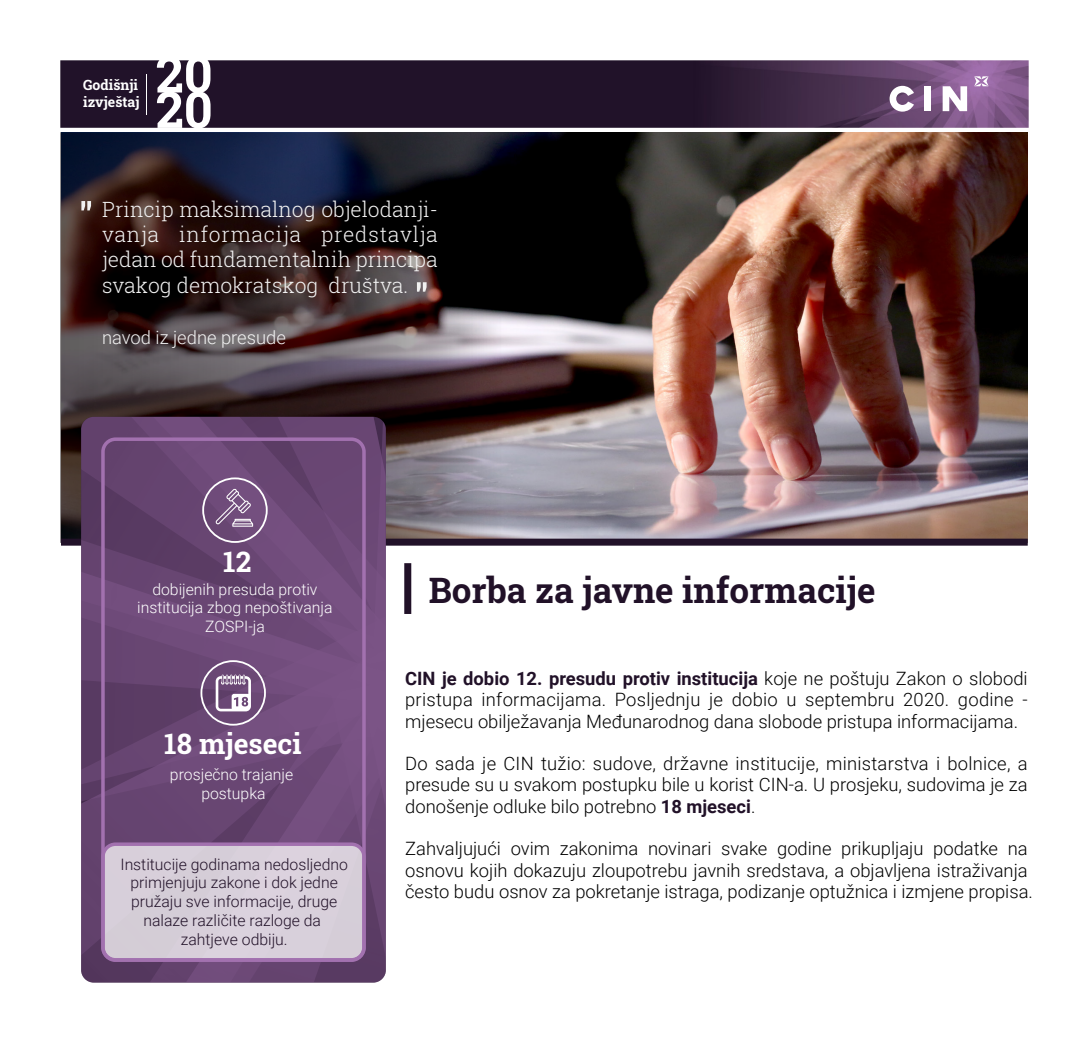
<style>
.page{position:relative;width:1092px;height:1043px;background:#fff}
.page>*{position:absolute;margin:0;border:0;box-sizing:border-box;transform-origin:0 0}
.t1{font:700 35px "Roboto Slab";color:#211128}
.t2{font:700 28.18px "Roboto Slab";color:#fff}
.t3{font:300 21px/25.2px "Roboto Slab";color:#f1f1f1;text-align:justify}
.t4{font:300 18.38px/21.2px "Roboto";color:#000;text-align:justify}
.t5{font:300 18.38px "Roboto";color:#f1f1f1}
.t6{font:300 15.75px/18.9px "Roboto";color:#211128;text-align:center}
.t7{font:300 15.75px/18.9px "Roboto";color:#fff;text-align:center}
.t8{font:700 14px/16.8px "Roboto Slab";color:#fff}
.s1{font-weight:700;color:#211128}
</style>
<div class="page">
<img style="left:503px;top:132px;width:524px;height:406px">
<img style="left:61px;top:132px;width:442px;height:406px">
<div style="left:61px;top:538px;width:966px;height:7px;background:#211128"></div>
<div style="left:404px;top:563px;width:7px;height:50px;background:#211128"></div>
<svg style="left:81px;top:968px;width:250px;height:14px;background:#62426c"></svg>
<svg style="left:81px;top:416px;width:250px;height:552px;background:#694773"></svg>
<svg style="left:331px;top:416px;width:55px;height:566px;background:#6f4b7a"></svg>
<div style="left:103px;top:843px;width:261px;height:116px;background:#d8d0db;border-radius:13px"></div>
<div style="left:101px;top:437px;width:264px;height:524px;border:4px solid #a271af;border-radius:13px"></div>
<div style="left:101px;top:842px;width:264px;height:119px;border:4px solid #a271af;border-radius:13px"></div>
<svg style="left:81px;top:201px;width:10px;height:9px"></svg>
<svg style="left:417px;top:282px;width:9px;height:9px"></svg>
<img style="left:61px;top:61px;width:966px;height:66px">
<svg style="left:889px;top:86px;width:24px;height:26px"></svg>
<div style="left:924px;top:86px;width:6px;height:25px;background:#fff"></div>
<svg style="left:942px;top:86px;width:24px;height:25px"></svg>
<svg style="left:973px;top:76px;width:15px;height:10px"></svg>
<hr style="left:146px;top:74px;width:1px;height:41px;background:#fff">
<svg style="left:157px;top:60px;width:53px;height:68px"></svg>
<div style="left:200px;top:660px;width:66px;height:65px;border:2px solid #fff;border-radius:50%"></div>
<svg style="left:216px;top:674px;width:35px;height:37px"></svg>
<div style="left:202px;top:477px;width:65px;height:65px;border:2px solid #fff;border-radius:50%"></div>
<svg style="left:215px;top:488px;width:38px;height:38px"></svg>
<p class="t8" style="left:83px;top:76px;width:58px">Godišnji izvještaj</p>
<p class="t3" style="left:102px;top:196px;width:337px">Princip maksimalnog objelodanji&shy;vanja informacija predstavlja jedan od fundamentalnih principa svakog demokratskog društva.</p>
<p class="t5" style="left:102px;top:324px;width:185px">navod iz jedne presude</p>
<h2 class="t2" style="left:223px;top:542px;width:30px">12</h2>
<p class="t7" style="left:137px;top:578px;width:197px">dobijenih presuda protiv institucija zbog nepoštivanja<br>ZOSPI-ja</p>
<h2 class="t2" style="left:164px;top:724px;width:139px">18 mjeseci</h2>
<p class="t7" style="left:170px;top:764px;width:125px">prosječno trajanje postupka</p>
<p class="t6" style="left:120px;top:853px;width:229px">Institucije godinama nedosljedno primjenjuju zakone i dok jedne pružaju sve informacije, druge nalaze različite razloge da zahtjeve odbiju.</p>
<h1 class="t1" style="left:428px;top:566px;width:448px">Borba za javne informacije</h1>
<p class="t4" style="left:405px;top:667px;width:624px"><span class="s1">CIN je dobio 12. presudu protiv institucija</span> koje ne poštuju Zakon o slobodi pristupa informacijama. Posljednju je dobio u septembru 2020. godine - mjesecu obilježavanja Međunarodnog dana slobode pristupa informacijama.</p>
<p class="t4" style="left:405px;top:752px;width:624px">Do sada je CIN tužio: sudove, državne institucije, ministarstva i bolnice, a presude su u svakom postupku bile u korist CIN-a. U prosjeku, sudovima je za donošenje odluke bilo potrebno <span class="s1">18 mjeseci</span>.</p>
<p class="t4" style="left:405px;top:837px;width:629px;text-align:left">Zahvaljujući ovim zakonima novinari svake godine prikupljaju podatke na osnovu kojih dokazuju zloupotrebu javnih sredstava, a objavljena istraživanja često budu osnov za pokretanje istraga, podizanje optužnica i izmjene propisa.</p>
</div>
